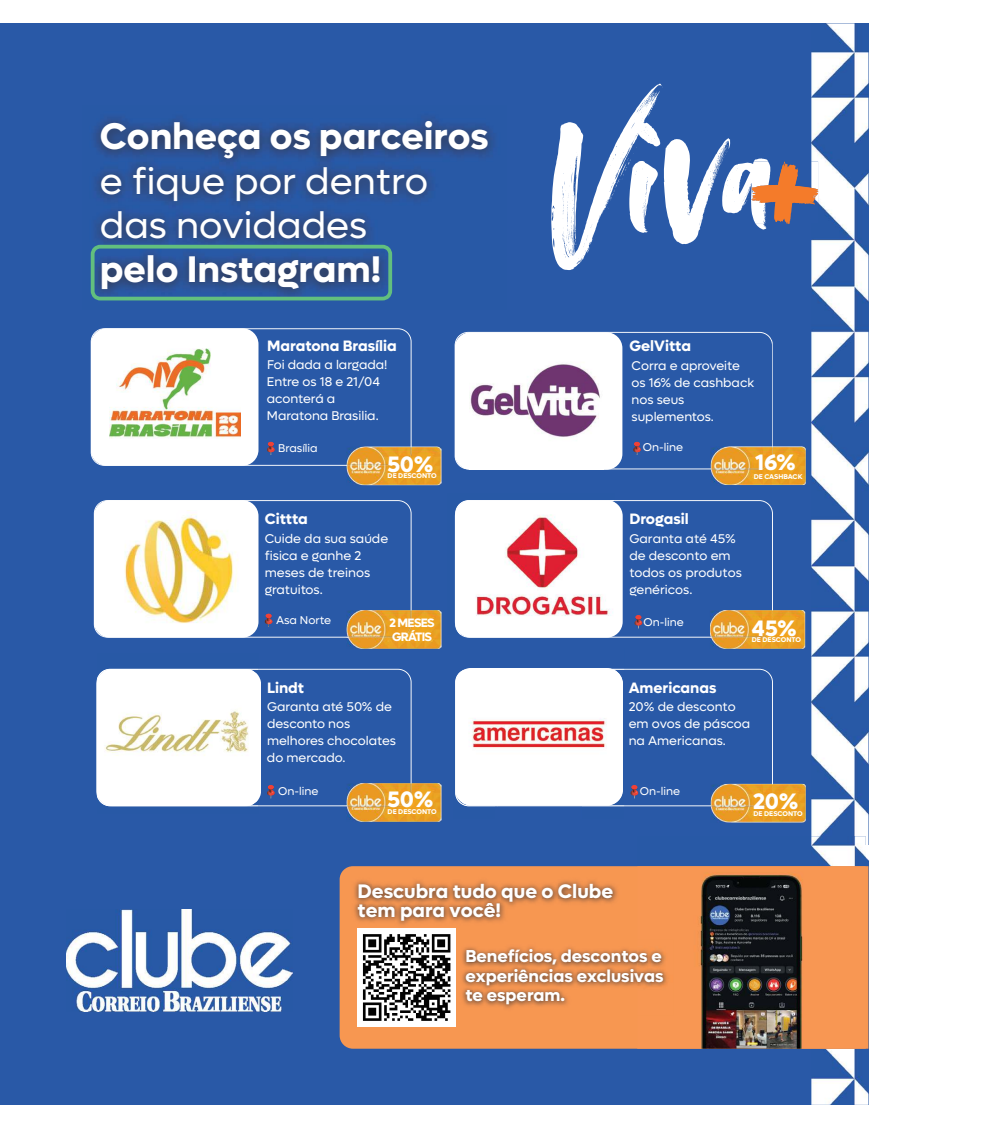
<style>
.page{position:relative;width:989px;height:1124px;background:#fff}
.page>*{position:absolute;margin:0;border:0;box-sizing:border-box;transform-origin:0 0}
.t1{font:202.38px "Avallon";color:#fff}
.t2{font:700 37.25px "Lufga";color:#fff}
.t3{font:37.25px/44.1px "Lufga";color:#fff}
.t4{font:700 22.38px "Lufga";letter-spacing:-.01em;color:#fff}
.t5{font:700 19.62px/18.9px "Lufga";color:#fff}
.t6{font:700 17.38px/19.5px "Lufga";color:#fff;text-align:justify}
.t7{font:700 15.12px "Lufga";color:#fff}
.t8{font:12.75px/17px "Lufga";color:#fff}
.t9{font:700 12.25px/13.4px "Lufga";letter-spacing:-.055em;color:#fff}
.t10{font:11.38px "Lufga";color:#fff}
.t11{font:700 7px "Lufga";color:#fff}
</style>
<div class="page">
<div style="left:0;top:23px;width:868px;height:1081px;background:#2959a7"></div>
<img style="left:90px;top:117px;width:404px;height:184px">
<img style="left:101px;top:123px;width:25px;height:27px">
<img style="left:128px;top:130px;width:21px;height:20px">
<img style="left:152px;top:130px;width:18px;height:19px">
<img style="left:174px;top:123px;width:19px;height:26px">
<img style="left:196px;top:130px;width:20px;height:20px">
<img style="left:218px;top:130px;width:19px;height:29px">
<img style="left:239px;top:130px;width:20px;height:20px">
<img style="left:271px;top:130px;width:22px;height:20px">
<img style="left:293px;top:130px;width:17px;height:20px">
<img style="left:321px;top:130px;width:20px;height:26px">
<img style="left:344px;top:130px;width:20px;height:20px">
<img style="left:369px;top:130px;width:11px;height:19px">
<img style="left:382px;top:130px;width:20px;height:20px">
<img style="left:402px;top:130px;width:21px;height:20px">
<img style="left:425px;top:121px;width:7px;height:28px">
<img style="left:436px;top:130px;width:11px;height:19px">
<img style="left:449px;top:130px;width:20px;height:20px">
<img style="left:471px;top:130px;width:16px;height:20px">
<img style="left:101px;top:174px;width:20px;height:20px">
<img style="left:133px;top:166px;width:20px;height:28px">
<img style="left:157px;top:174px;width:20px;height:27px">
<img style="left:182px;top:175px;width:18px;height:19px">
<img style="left:204px;top:174px;width:20px;height:20px">
<img style="left:237px;top:174px;width:20px;height:27px">
<img style="left:260px;top:174px;width:21px;height:20px">
<img style="left:285px;top:174px;width:10px;height:20px">
<img style="left:307px;top:167px;width:20px;height:27px">
<img style="left:331px;top:174px;width:20px;height:20px">
<img style="left:355px;top:174px;width:18px;height:20px">
<img style="left:377px;top:169px;width:12px;height:25px">
<img style="left:394px;top:174px;width:10px;height:20px">
<img style="left:406px;top:174px;width:21px;height:20px">
<img style="left:101px;top:211px;width:21px;height:27px">
<img style="left:126px;top:218px;width:20px;height:20px">
<img style="left:150px;top:218px;width:16px;height:20px">
<img style="left:179px;top:218px;width:18px;height:20px">
<img style="left:201px;top:218px;width:20px;height:20px">
<img style="left:223px;top:219px;width:20px;height:19px">
<img style="left:246px;top:211px;width:4px;height:27px">
<img style="left:254px;top:211px;width:20px;height:27px">
<img style="left:279px;top:218px;width:20px;height:20px">
<img style="left:303px;top:211px;width:20px;height:27px">
<img style="left:328px;top:218px;width:20px;height:20px">
<img style="left:350px;top:218px;width:16px;height:20px">
<svg style="left:91px;top:245px;width:301px;height:55px"></svg>
<img style="left:811px;top:23px;width:57px;height:822px">
<img style="left:865px;top:845px;width:3px;height:15px">
<img style="left:811px;top:1048px;width:57px;height:56px">
<img style="left:66px;top:909px;width:227px;height:102px">
<div style="left:339px;top:866px;width:529px;height:182px;background:#f79751"></div>
<img style="left:811px;top:836px;width:54px;height:30px">
<img style="left:637px;top:866px;width:228px;height:182px">
<img style="left:710px;top:446px;width:95px;height:39px">
<img style="left:710px;top:610px;width:95px;height:38px">
<img style="left:710px;top:783px;width:95px;height:39px">
<img style="left:346px;top:783px;width:95px;height:38px">
<img style="left:346px;top:446px;width:95px;height:39px">
<img style="left:346px;top:610px;width:95px;height:38px">
<div style="left:357px;top:928px;width:99px;height:97px;background:#fff"></div>
<svg style="left:363px;top:934px;width:87px;height:86px"></svg>
<img style="left:466px;top:806px;width:30px;height:1px">
<img style="left:582px;top:806px;width:42px;height:1px">
<img style="left:496px;top:806px;width:86px;height:1px">
<img style="left:108px;top:806px;width:150px;height:1px">
<img style="left:469px;top:469px;width:134px;height:1px">
<img style="left:454px;top:515px;width:1px;height:108px">
<img style="left:349px;top:874px;width:274px;height:56px">
<img style="left:357px;top:928px;width:99px;height:2px">
<svg style="left:359px;top:884px;width:56px;height:13px"></svg>
<img style="left:417px;top:883px;width:11px;height:14px">
<svg style="left:429px;top:887px;width:18px;height:10px"></svg>
<svg style="left:453px;top:885px;width:18px;height:12px"></svg>
<img style="left:473px;top:883px;width:11px;height:14px">
<svg style="left:485px;top:887px;width:11px;height:10px"></svg>
<img style="left:502px;top:887px;width:11px;height:14px">
<svg style="left:515px;top:887px;width:21px;height:10px"></svg>
<svg style="left:542px;top:887px;width:11px;height:10px"></svg>
<img style="left:558px;top:883px;width:15px;height:14px">
<img style="left:573px;top:883px;width:3px;height:14px">
<svg style="left:578px;top:887px;width:10px;height:10px"></svg>
<img style="left:590px;top:883px;width:11px;height:14px">
<svg style="left:602px;top:887px;width:11px;height:10px"></svg>
<svg style="left:358px;top:904px;width:19px;height:12px"></svg>
<img style="left:379px;top:906px;width:16px;height:10px">
<img style="left:401px;top:906px;width:11px;height:14px">
<svg style="left:413px;top:906px;width:70px;height:10px"></svg>
<img style="left:484px;top:902px;width:12px;height:14px">
<img style="left:496px;top:902px;width:4px;height:14px">
<img style="left:457px;top:939px;width:216px;height:76px">
<svg style="left:466px;top:949px;width:197px;height:55px;background:#c77d4a"></svg>
<svg style="left:751px;top:161px;width:67px;height:63px"></svg>
<svg style="left:91px;top:328px;width:320px;height:138px"></svg>
<svg style="left:454px;top:332px;width:318px;height:137px"></svg>
<svg style="left:94px;top:500px;width:317px;height:137px"></svg>
<svg style="left:455px;top:500px;width:318px;height:137px"></svg>
<svg style="left:96px;top:668px;width:315px;height:138px"></svg>
<svg style="left:455px;top:668px;width:318px;height:138px"></svg>
<h2 class="t2" style="left:100px;top:116px;width:390px">Conheça os parceiros</h2>
<h2 class="t3" style="left:100px;top:161px;width:330px">e fique por dentro das novidades</h2>
<h2 class="t2" style="left:100px;top:249px;width:283px">pelo Instagram!</h2>
<p class="t7" style="left:267px;top:337px;width:131px">Maratona Brasília</p>
<p class="t8" style="left:267px;top:357px;width:122px">Foi dada a largada!<br>Entre os 18 e 21/04 aconterá a<br>Maratona Brasilia.</p>
<p class="t10" style="left:278px;top:443px;width:41px">Brasília</p>
<h1 class="t1" style="left:543px;top:57px;width:231px">Viva</h1>
<p class="t7" style="left:629px;top:337px;width:63px">GelVitta</p>
<p class="t8" style="left:631px;top:358px;width:124px">Corra e aproveite os 16% de cashback nos seus suplementos.</p>
<p class="t10" style="left:643px;top:442px;width:42px">On-line</p>
<p class="t7" style="left:265px;top:510px;width:44px">Cittta</p>
<h3 class="t4" style="left:755px;top:450px;width:42px">16%</h3>
<h3 class="t4" style="left:387px;top:451px;width:48px">50%</h3>
<p class="t11" style="left:387px;top:471px;width:51px">DE DESCONTO</p>
<p class="t11" style="left:753px;top:472px;width:50px">DE CASHBACK</p>
<p class="t7" style="left:629px;top:510px;width:61px">Drogasil</p>
<p class="t8" style="left:265px;top:530px;width:125px">Cuide da sua saúde fisica e ganhe 2 meses de treinos gratuitos.</p>
<p class="t10" style="left:276px;top:614px;width:57px">Asa Norte</p>
<p class="t8" style="left:629px;top:530px;width:114px">Garanta até 45% de desconto em todos os produtos genéricos.</p>
<p class="t10" style="left:643px;top:616px;width:42px">On-line</p>
<p class="t9" style="left:389px;top:616px;width:47px">2 MESES<br>GRÁTIS</p>
<h3 class="t4" style="left:751px;top:615px;width:47px">45%</h3>
<p class="t11" style="left:752px;top:635px;width:51px">DE DESCONTO</p>
<p class="t7" style="left:267px;top:679px;width:39px">Lindt</p>
<p class="t7" style="left:628px;top:679px;width:89px">Americanas</p>
<p class="t8" style="left:267px;top:699px;width:130px">Garanta até 50% de desconto nos melhores chocolates do mercado.</p>
<p class="t10" style="left:278px;top:785px;width:42px">On-line</p>
<h3 class="t4" style="left:387px;top:787px;width:48px">50%</h3>
<p class="t11" style="left:387px;top:807px;width:51px">DE DESCONTO</p>
<p class="t8" style="left:628px;top:699px;width:123px">20% de desconto em ovos de páscoa na Americanas.</p>
<p class="t10" style="left:640px;top:785px;width:42px">On-line</p>
<h3 class="t4" style="left:753px;top:789px;width:47px">20%</h3>
<p class="t11" style="left:753px;top:809px;width:51px">DE DESCONTO</p>
<h3 class="t5" style="left:357px;top:881px;width:257px">Descubra tudo que o Clube tem para você!</h3>
<h3 class="t6" style="left:465px;top:946px;width:200px">Benefícios, descontos e experiências exclusivas te esperam.</h3>
</div>
